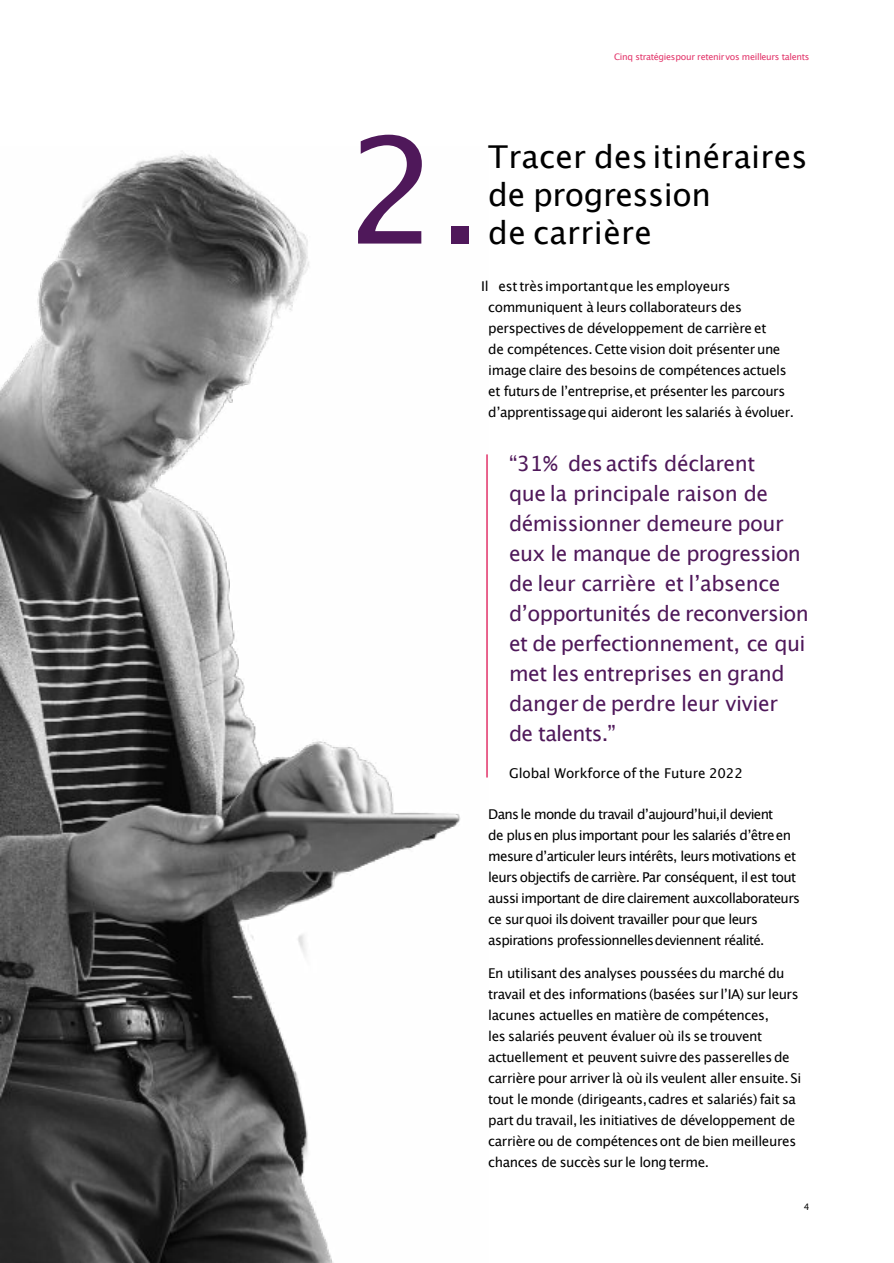
<style>
.page{position:relative;width:894px;height:1263px;background:#fff}
.page>*{position:absolute;margin:0;border:0;box-sizing:border-box;transform-origin:0 0}
.t1{font:147px "Lucida Grande";color:#4f185a}
.t2{font:31.5px/37.8px "Lucida Grande";letter-spacing:.005em;color:#000}
.t3{font:21px/30px "Lucida Grande";letter-spacing:-.025em;color:#4f185a}
.t4{font:13.5px/21px "Lucida Grande";letter-spacing:-.03em;color:#000}
.t5{font:13.5px/21px "Lucida Grande";letter-spacing:-.05em;color:#000}
.t6{font:13.5px "Lucida Grande";letter-spacing:-.005em;color:#000}
.t7{font:9px "Lucida Grande";letter-spacing:-.035em;color:#e23369}
.t8{font:9px "Lucida Grande";color:#000}
</style>
<div class="page">
<img style="left:0;top:151px;width:488px;height:1112px">
<hr style="left:486px;top:454px;width:1px;height:324px;background:#e23369">
<p class="t7" style="left:614px;top:52px;width:197px">Cinq stratégiespour retenir vos meilleurs talents</p>
<h1 class="t1" style="left:346px;top:128px;width:139px">2.</h1>
<h2 class="t2" style="left:488px;top:140px;width:320px">Tracer des itinéraires de progression</h2>
<h2 class="t2" style="left:488px;top:216px;width:165px">de carrière</h2>
<p class="t4" style="left:488px;top:277px;width:307px;text-indent:-7px">Il esttrèsimportantque les employeurs communiquent à leurs collaborateurs des perspectives de développement de carrière et<br>de compétences. Cette vision doit présenter une image claire des besoins de compétences actuels et futursde lʼentreprise,et présenter les parcours dʼapprentissagequi aideront les salariés à évoluer.</p>
<p class="t3" style="left:509px;top:450px;width:301px">“31% des actifs déclarent<br>que la principale raison de démissionner demeure pour eux le manque de progression de leur carrière et lʼabsence dʼopportunités de reconversion et de perfectionnement, ce qui met les entreprises en grand danger de perdre leur vivier<br>de talents.”</p>
<p class="t6" style="left:509px;top:767px;width:235px">Global Workforce of the Future 2022</p>
<p class="t5" style="left:488px;top:804px;width:313px">Dans le monde du travail dʼaujourdʼhui,il devient<br>de plusen plus important pour les salariés dʼêtreen mesure dʼarticuler leurs intérêts, leurs motivations et leurs objectifs de carrière. Par conséquent, il est tout aussi important de dire clairement auxcollaborateurs ce surquoi ilsdoivent travailler pour que leurs aspirations professionnellesdeviennent réalité.</p>
<p class="t4" style="left:488px;top:964px;width:314px">En utilisant des analyses poussées du marché du travail et des informations (basées sur lʼIA) sur leurs lacunes actuelles en matière de compétences,<br>les salariés peuvent évaluer où ils se trouvent actuellement et peuvent suivre des passerelles de carrière pour arriver là où ils veulent aller ensuite. Si tout le monde (dirigeants,cadres et salariés) fait sa part du travail, les initiatives de développement de carrière ou de compétencesont de bien meilleures chances de succès sur le long terme.</p>
<p class="t8" style="left:803px;top:1203px;width:7px">4</p>
</div>
